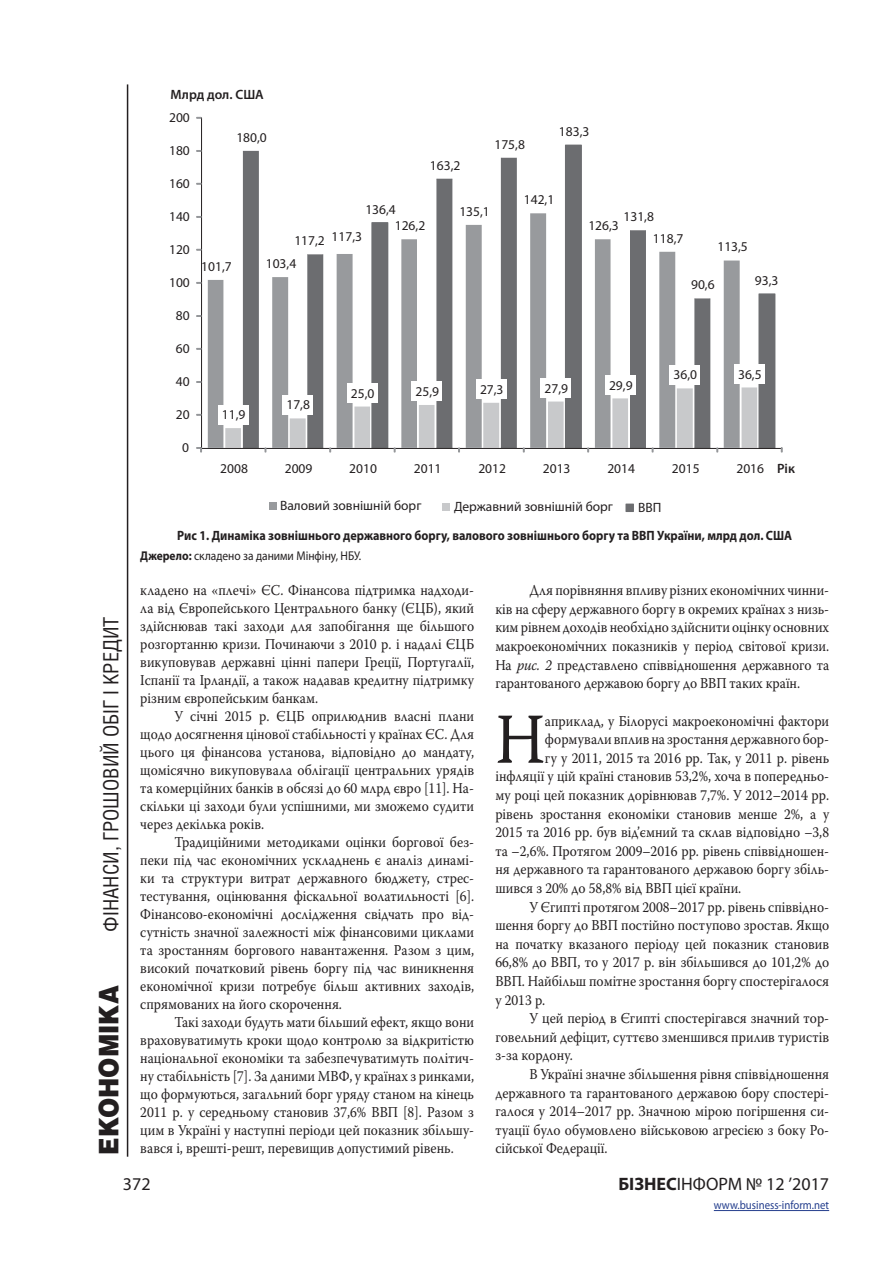
<style>
.page{position:relative;width:893px;height:1263px;background:#fff}
.page>*{position:absolute;margin:0;border:0;box-sizing:border-box;transform-origin:0 0}
.Osnova{font:71.4px "Warnock Pro";color:#231f20;scale:.9 1}
.t1{font:900 27px "Helios";color:#231f20;scale:.9 1}
.t2{font:21px "Helios Cond";color:#231f20}
.t3{font:18px "Myriad Pro";color:#231f20}
.Osnova-2{font:15px/18px "Warnock Pro";color:#231f20;text-align:justify;scale:.9 1}
.t4{font:13.5px "Myriad Pro";color:#231f20}
.Title_table{font:700 13.5px "Myriad Pro";color:#231f20;scale:.9 1}
.t5{font:600 13.5px "Myriad Pro";color:#231f20}
.Snoska{font:12.75px "Myriad Pro";color:#231f20;scale:.9 1}
.t6{font:12px "Myriad Pro";color:#253f8e;scale:.9 1}
.s1{font-weight:700}
.s2{font-style:italic}
</style>
<div class="page">
<hr style="left:127px;top:84px;width:1px;height:1073px;background:#231f20">
<hr style="left:714px;top:1210px;width:115px;height:1px;background:#253f8e">
<svg style="left:208px;top:213px;width:35px;height:234px"></svg>
<svg style="left:243px;top:145px;width:532px;height:302px"></svg>
<div style="left:200px;top:117px;width:2px;height:331px;border:1px solid #231f20"></div>
<div style="left:201px;top:447px;width:581px;height:2px;border:1px solid #231f20"></div>
<svg style="left:225px;top:387px;width:532px;height:65px"></svg>
<svg style="left:197px;top:447px;width:5px;height:5px"></svg>
<div style="left:218px;top:405px;width:31px;height:19px;background:#fff"></div>
<div style="left:282px;top:395px;width:31px;height:20px;background:#fff"></div>
<div style="left:347px;top:383px;width:31px;height:20px;background:#fff"></div>
<div style="left:411px;top:381px;width:31px;height:20px;background:#fff"></div>
<div style="left:476px;top:379px;width:31px;height:20px;background:#fff"></div>
<div style="left:540px;top:378px;width:31px;height:20px;background:#fff"></div>
<div style="left:605px;top:375px;width:31px;height:20px;background:#fff"></div>
<div style="left:669px;top:365px;width:31px;height:20px;background:#fff"></div>
<div style="left:734px;top:364px;width:31px;height:20px;background:#fff"></div>
<div style="left:269px;top:502px;width:8px;height:7px;background:#989a9d"></div>
<div style="left:442px;top:503px;width:7px;height:7px;background:#c8c9cb"></div>
<div style="left:625px;top:504px;width:9px;height:8px;background:#6c6d70"></div>
<p class="t5" style="left:171px;top:85px;width:95px">Млрд дол. США</p>
<h3 class="t2" style="left:98px;top:931px;width:316px;rotate:-90deg">фінанси, грошовий обіг і кредит</h3>
<h2 class="t1" style="left:92px;top:1154px;width:189px;rotate:-90deg">ЕКОНОМІКА</h2>
<p class="t4" style="left:169px;top:109px;width:22px">200</p>
<p class="t4" style="left:169px;top:142px;width:22px">180</p>
<p class="t4" style="left:169px;top:175px;width:22px">160</p>
<p class="t4" style="left:169px;top:208px;width:22px">140</p>
<p class="t4" style="left:169px;top:241px;width:22px">120</p>
<p class="t4" style="left:169px;top:274px;width:22px">100</p>
<p class="t4" style="left:176px;top:307px;width:15px">80</p>
<p class="t4" style="left:176px;top:340px;width:15px">60</p>
<p class="t4" style="left:176px;top:373px;width:15px">40</p>
<p class="t4" style="left:176px;top:406px;width:15px">20</p>
<p class="t4" style="left:182px;top:439px;width:8px">0</p>
<p class="t4" style="left:236px;top:129px;width:32px">180,0</p>
<p class="t4" style="left:430px;top:157px;width:32px">163,2</p>
<p class="t4" style="left:494px;top:136px;width:32px">175,8</p>
<p class="t4" style="left:559px;top:123px;width:32px">183,3</p>
<p class="t4" style="left:294px;top:232px;width:32px">117,2</p>
<p class="t4" style="left:201px;top:258px;width:32px">101,7</p>
<p class="t4" style="left:266px;top:255px;width:32px">103,4</p>
<p class="t4" style="left:365px;top:201px;width:32px">136,4</p>
<p class="t4" style="left:332px;top:228px;width:32px">117,3</p>
<p class="t4" style="left:395px;top:218px;width:32px">126,2</p>
<p class="t4" style="left:459px;top:203px;width:32px">135,1</p>
<p class="t4" style="left:524px;top:191px;width:32px">142,1</p>
<p class="t4" style="left:623px;top:208px;width:32px">131,8</p>
<p class="t4" style="left:588px;top:217px;width:32px">126,3</p>
<p class="t4" style="left:653px;top:230px;width:32px">118,7</p>
<p class="t4" style="left:717px;top:239px;width:32px">113,5</p>
<p class="t4" style="left:691px;top:276px;width:25px">90,6</p>
<p class="t4" style="left:755px;top:272px;width:25px">93,3</p>
<p class="t4" style="left:222px;top:406px;width:25px">11,9</p>
<p class="t4" style="left:286px;top:397px;width:25px">17,8</p>
<p class="t4" style="left:351px;top:385px;width:25px">25,0</p>
<p class="t4" style="left:415px;top:383px;width:25px">25,9</p>
<p class="t4" style="left:480px;top:381px;width:25px">27,3</p>
<p class="t4" style="left:544px;top:380px;width:25px">27,9</p>
<p class="t4" style="left:609px;top:377px;width:25px">29,9</p>
<p class="t4" style="left:674px;top:367px;width:25px">36,0</p>
<p class="t4" style="left:738px;top:366px;width:25px">36,5</p>
<p class="t4" style="left:220px;top:460px;width:29px">2008</p>
<p class="t4" style="left:285px;top:460px;width:29px">2009</p>
<p class="t4" style="left:349px;top:460px;width:29px">2010</p>
<p class="t4" style="left:414px;top:460px;width:29px">2011</p>
<p class="t4" style="left:478px;top:460px;width:29px">2012</p>
<p class="t4" style="left:543px;top:460px;width:29px">2013</p>
<p class="t4" style="left:607px;top:460px;width:29px">2014</p>
<p class="t4" style="left:672px;top:460px;width:29px">2015</p>
<p class="t4" style="left:736px;top:460px;width:29px">2016</p>
<p class="t4" style="left:280px;top:497px;width:143px">Валовий зовнішній борг</p>
<p class="t4" style="left:454px;top:498px;width:161px">Державний зовнішній борг</p>
<p class="t4" style="left:638px;top:499px;width:25px">ВВП</p>
<p class="t5" style="left:777px;top:459px;width:19px">Рік</p>
<p class="Title_table" style="left:177px;top:527px;width:685px">Рис 1. Динаміка зовнішнього державного боргу, валового зовнішнього боргу та ВВП України, млрд дол. США</p>
<p class="Snoska" style="left:140px;top:547px;width:247px"><span class="s1">Джерело:</span> складено за даними Мінфіну, НБУ.</p>
<p class="Osnova-2" style="left:140px;top:581px;width:372px">кладено на «плечі» ЄС. Фінансова підтримка надходи&shy;ла від Європейського Центрального банку (ЄЦБ), який здійснював такі заходи для запобігання ще більшого розгортанню кризи. Починаючи з 2010 р. і надалі ЄЦБ викуповував державні цінні папери Греції, Португалії, Іспанії та Ірландії, а також надавав кредитну підтримку різним європейським банкам.</p>
<p class="Osnova-2" style="left:140px;top:707px;width:372px;text-indent:34px">У січні 2015 р. ЄЦБ оприлюднив власні плани щодо досягнення цінової стабільності у країнах ЄС. Для цього ця фінансова установа, відповідно до мандату, щомісячно викуповувала облігації центральних урядів та комерційних банків в обсязі до 60 млрд євро [11]. На&shy;скільки ці заходи були успішними, ми зможемо судити через декілька років.</p>
<p class="Osnova-2" style="left:140px;top:833px;width:372px;text-indent:34px">Традиційними методиками оцінки боргової без&shy;пеки під час економічних ускладнень є аналіз динамі&shy;ки та структури витрат державного бюджету, стрес&shy;тестування, оцінювання фіскальної волатильності [6].<br>Фінансово-економічні дослідження свідчать про від&shy;сутність значної залежності між фінансовими циклами та зростанням боргового навантаження. Разом з цим, високий початковий рівень боргу під час виникнення економічної кризи потребує більш активних заходів, спрямованих на його скорочення.</p>
<p class="Osnova-2" style="left:140px;top:1013px;width:372px;text-indent:34px">Такі заходи будуть мати більший ефект, якщо вони враховуватимуть кроки щодо контролю за відкритістю національної економіки та забезпечуватимуть політич&shy;ну стабільність [7]. За даними МВФ, у країнах з ринками, що формуються, загальний борг уряду станом на кінець 2011 р. у середньому становив 37,6% ВВП [8]. Разом з цим в Україні у наступні періоди цей показник збільшу&shy;вався і, врешті-решт, перевищив допустимий рівень.</p>
<p class="Osnova-2" style="left:495px;top:581px;width:372px;line-height:18.6px;text-indent:34px">Для порівняння впливу різних економічних чинни&shy;ків на сферу державного боргу в окремих країнах з низь&shy;ким рівнем доходів необхідно здійснити оцінку основних макроекономічних показників у період світової кризи.<br>На <span class="s2">рис. 2</span> представлено співвідношення державного та гарантованого державою боргу до ВВП таких країн.</p>
<p class="Osnova" style="left:495px;top:696px;width:57px">Н</p>
<p class="Osnova-2" style="left:545px;top:711px;width:317px">априклад, у Білорусі макроекономічні фактори</p>
<p class="Osnova-2" style="left:545px;top:730px;width:317px">формували вплив на зростання державного бор-</p>
<p class="Osnova-2" style="left:545px;top:748px;width:317px">гу у 2011, 2015 та 2016 рр. Так, у 2011 р. рівень</p>
<p class="Osnova-2" style="left:495px;top:767px;width:372px">інфляції у цій країні становив 53,2%, хоча в попередньо-</p>
<p class="Osnova-2" style="left:495px;top:786px;width:372px">му році цей показник дорівнював 7,7%. У 2012–2014 рр.</p>
<p class="Osnova-2" style="left:495px;top:804px;width:372px">рівень зростання економіки становив менше 2%, а у</p>
<p class="Osnova-2" style="left:495px;top:823px;width:372px">2015 та 2016 рр. був від’ємний та склав відповідно –3,8</p>
<p class="Osnova-2" style="left:495px;top:841px;width:372px">та –2,6%. Протягом 2009–2016 рр. рівень співвідношен-</p>
<p class="Osnova-2" style="left:495px;top:860px;width:372px">ня державного та гарантованого державою боргу збіль-</p>
<p class="Osnova-2" style="left:495px;top:879px;width:275px">шився з 20% до 58,8% від ВВП цієї країни.</p>
<p class="Osnova-2" style="left:495px;top:897px;width:372px;line-height:18.6px;text-indent:34px">У Єгипті протягом 2008–2017 рр. рівень співвідно&shy;шення боргу до ВВП постійно поступово зростав. Якщо на початку вказаного періоду цей показник становив 66,8% до ВВП, то у 2017 р. він збільшився до 101,2% до ВВП. Найбільш помітне зростання боргу спостерігалося у 2013 р.</p>
<p class="Osnova-2" style="left:495px;top:1009px;width:372px;line-height:18.6px;text-indent:34px">У цей період в Єгипті спостерігався значний тор&shy;говельний дефіцит, суттєво зменшився прилив туристів з-за кордону.</p>
<p class="Osnova-2" style="left:495px;top:1064px;width:372px;line-height:18.6px;text-indent:34px">В Україні значне збільшення рівня співвідношення державного та гарантованого державою бору спостері&shy;галося у 2014–2017 рр. Значною мірою погіршення си&shy;туації було обумовлено військовою агресією з боку Ро&shy;сійської Федерації.</p>
<p class="t3" style="left:123px;top:1173px;width:29px">372</p>
<p class="t3" style="left:618px;top:1173px;width:212px"><span class="s1">БІЗНЕС</span>ІНФОРМ № 12 ’2017</p>
<p class="t6" style="left:714px;top:1198px;width:130px">www.business-inform.net</p>
</div>
